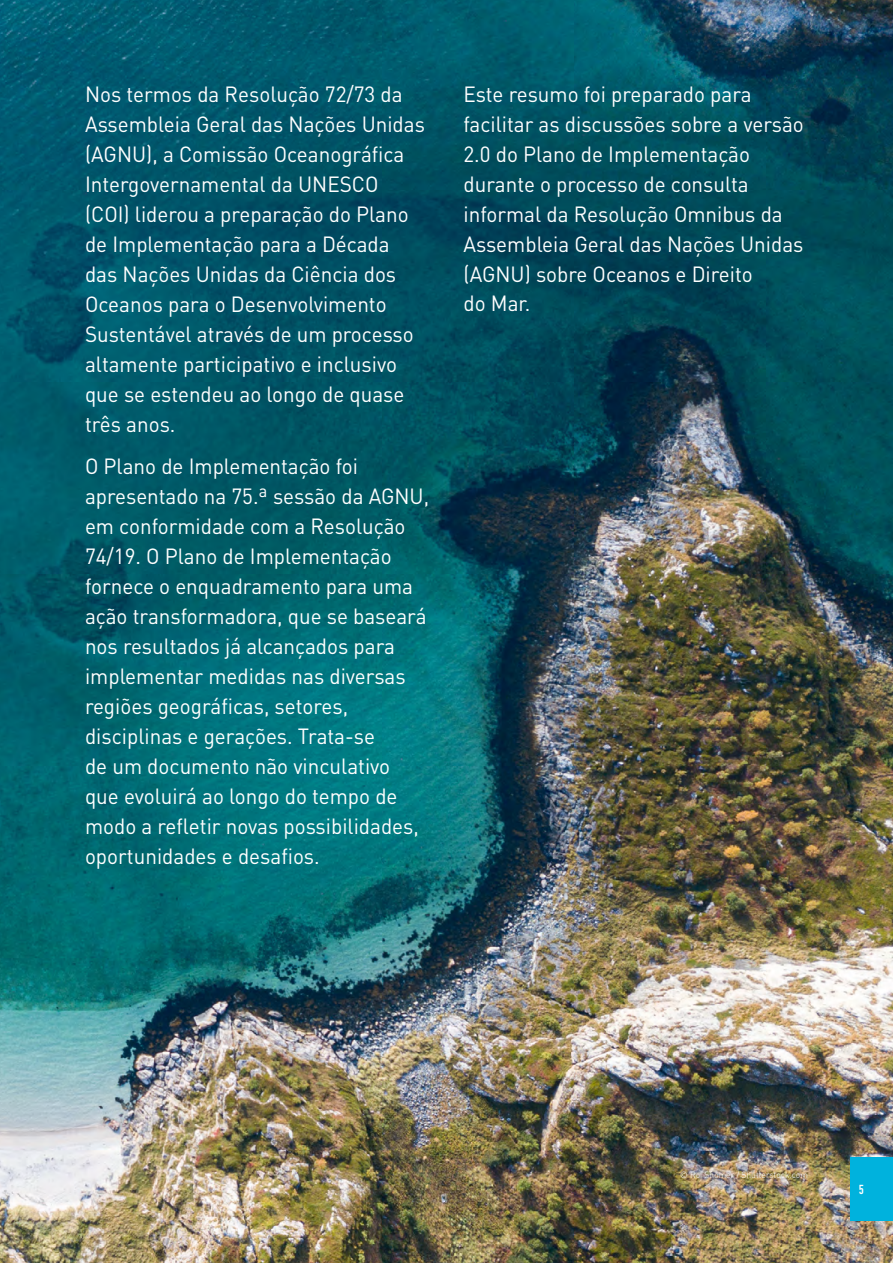
<style>
.page{position:relative;width:893px;height:1263px;background:#fff}
.page>*{position:absolute;margin:0;border:0;box-sizing:border-box;transform-origin:0 0}
.t1{font:21.75px/30px "DINOT";color:#fff;scale:.95 1}
.t2{font:500 condensed 13.5px "DIN Next LT Pro";color:#fff;scale:.95 1}
.t3{font:300 9px "DINOT";color:#fff;scale:.95 1}
</style>
<div class="page">
<img style="left:0;top:0;width:893px;height:1263px">
<div style="left:850px;top:1157px;width:43px;height:63px;background:#00b2dd"></div>
<p class="t1" style="left:85px;top:78px;width:359px">Nos termos da Resolução 72/73 da<br>Assembleia Geral das Nações Unidas (AGNU), a Comissão Oceanográfica<br>Intergovernamental da UNESCO (COI) liderou a preparação do Plano de Implementação para a Década das Nações Unidas da Ciência dos<br>Oceanos para o Desenvolvimento<br>Sustentável através de um processo altamente participativo e inclusivo que se estendeu ao longo de quase três anos.</p>
<p class="t1" style="left:85px;top:451px;width:364px">O Plano de Implementação foi apresentado na 75.ª sessão da AGNU, em conformidade com a Resolução<br>74/19. O Plano de Implementação fornece o enquadramento para uma ação transformadora, que se baseará nos resultados já alcançados para implementar medidas nas diversas regiões geográficas, setores, disciplinas e gerações. Trata-se<br>de um documento não vinculativo que evoluirá ao longo do tempo de modo a refletir novas possibilidades, oportunidades e desafios.</p>
<p class="t1" style="left:463px;top:78px;width:360px">Este resumo foi preparado para facilitar as discussões sobre a versão<br>2.0 do Plano de Implementação durante o processo de consulta informal da Resolução Omnibus da<br>Assembleia Geral das Nações Unidas (AGNU) sobre Oceanos e Direito<br>do Mar.</p>
<p class="t3" style="left:680px;top:1168px;width:136px">© Roi Shomer / Shutterstock.com</p>
<p class="t2" style="left:859px;top:1181px;width:7px">5</p>
</div>
